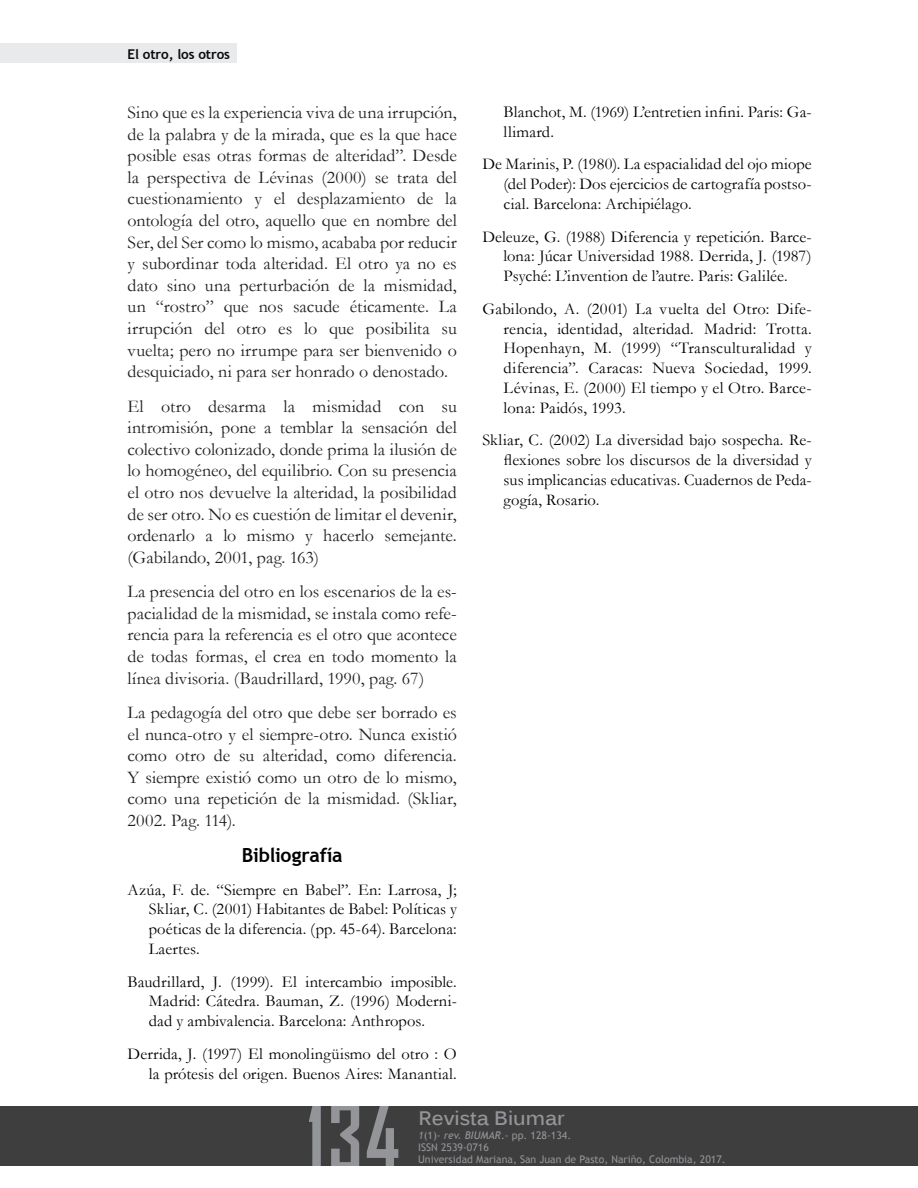
<style>
.page{position:relative;width:918px;height:1188px;background:#fff}
.page>*{position:absolute;margin:0;border:0;box-sizing:border-box;transform-origin:0 0}
.t1{font:700 91.05px "Agency FB";color:#939598;scale:.83 1}
.t2{font:700 19.5px "Kalinga";color:#939598}
.Subtítulos_BIUMAR{font:700 19.5px "Trebuchet MS";letter-spacing:-.015em;color:#000}
.Contenido_BIUMAR{font:18px/21.6px "Garamond";color:#231f20;text-align:justify}
.Referencias_BIUMAR{font:16.5px/19.8px "Garamond";letter-spacing:.005em;color:#000;text-align:justify}
.t3{font:700 13.5px "Trebuchet MS";letter-spacing:-.01em;color:#0b090c}
.t4{font:10.5px/12px "Trebuchet MS";color:#939598}
.s1{font-style:italic}
</style>
<div class="page">
<div style="left:0;top:43px;width:237px;height:20px;background:#e9eaeb"></div>
<div style="left:0;top:1106px;width:918px;height:60px;background:#3e3e3f"></div>
<p class="t3" style="left:128px;top:45px;width:104px">El otro, los otros</p>
<p class="Contenido_BIUMAR" style="left:128px;top:101px;width:331px">Sino que es la experiencia viva de una irrupción, de la palabra y de la mirada, que es la que hace posible esas otras formas de alteridad”. Desde la perspectiva de Lévinas (2000) se trata del cuestionamiento y el desplazamiento de la ontología del otro, aquello que en nombre del Ser, del Ser como lo mismo, acababa por reducir y subordinar toda alteridad. El otro ya no es dato sino una perturbación de la mismidad, un “rostro” que nos sacude éticamente. La irrupción del otro es lo que posibilita su vuelta; pero no irrumpe para ser bienvenido o desquiciado, ni para ser honrado o denostado.</p>
<p class="Contenido_BIUMAR" style="left:128px;top:395px;width:331px">El otro desarma la mismidad con su intromisión, pone a temblar la sensación del colectivo colonizado, donde prima la ilusión de lo homogéneo, del equilibrio. Con su presencia el otro nos devuelve la alteridad, la posibilidad de ser otro. No es cuestión de limitar el devenir, ordenarlo a lo mismo y hacerlo semejante. (Gabilando, 2001, pag. 163)</p>
<p class="Contenido_BIUMAR" style="left:128px;top:580px;width:331px">La presencia del otro en los escenarios de la es&shy;pacialidad de la mismidad, se instala como refe&shy;rencia para la referencia es el otro que acontece de todas formas, el crea en todo momento la línea divisoria. (Baudrillard, 1990, pag. 67)</p>
<p class="Contenido_BIUMAR" style="left:128px;top:701px;width:331px">La pedagogía del otro que debe ser borrado es el nunca-otro y el siempre-otro. Nunca existió como otro de su alteridad, como diferencia.<br>Y siempre existió como un otro de lo mismo, como una repetición de la mismidad. (Skliar, 2002. Pag. 114).</p>
<p class="Subtítulos_BIUMAR" style="left:242px;top:843px;width:102px">Bibliografía</p>
<p class="Referencias_BIUMAR" style="left:149px;top:879px;width:310px;text-indent:-21px">Azúa, F. de. “Siempre en Babel”. En: Larrosa, J; Skliar, C. (2001) Habitantes de Babel: Políticas y poéticas de la diferencia. (pp. 45-64). Barcelona:<br>Laertes.</p>
<p class="Referencias_BIUMAR" style="left:149px;top:971px;width:310px;text-indent:-21px">Baudrillard, J. (1999). El intercambio imposible.<br>Madrid: Cátedra. Bauman, Z. (1996) Moderni&shy;dad y ambivalencia. Barcelona: Anthropos.</p>
<p class="Referencias_BIUMAR" style="left:128px;top:1043px;width:331px;text-align:right">Derrida, J. (1997) El monolingüismo del otro : O la prótesis del origen. Buenos Aires: Manantial.</p>
<p class="Referencias_BIUMAR" style="left:504px;top:102px;width:310px">Blanchot, M. (1969) L’entretien infini. Paris: Ga&shy;llimard.</p>
<p class="Referencias_BIUMAR" style="left:504px;top:154px;width:310px;text-indent:-21px">De Marinis, P. (1980). La espacialidad del ojo miope (del Poder): Dos ejercicios de cartografía postso&shy;cial. Barcelona: Archipiélago.</p>
<p class="Referencias_BIUMAR" style="left:504px;top:226px;width:310px;text-indent:-21px">Deleuze, G. (1988) Diferencia y repetición. Barce&shy;lona: Júcar Universidad 1988. Derrida, J. (1987)<br>Psyché: L’invention de l’autre. Paris: Galilée.</p>
<p class="Referencias_BIUMAR" style="left:504px;top:298px;width:310px;text-indent:-21px">Gabilondo, A. (2001) La vuelta del Otro: Dife&shy;rencia, identidad, alteridad. Madrid: Trotta.<br>Hopenhayn, M. (1999) “Transculturalidad y diferencia”. Caracas: Nueva Sociedad, 1999.<br>Lévinas, E. (2000) El tiempo y el Otro. Barce&shy;lona: Paidós, 1993.</p>
<p class="Referencias_BIUMAR" style="left:504px;top:430px;width:310px;text-indent:-21px">Skliar, C. (2002) La diversidad bajo sospecha. Re&shy;flexiones sobre los discursos de la diversidad y sus implicancias educativas. Cuadernos de Peda&shy;gogía, Rosario.</p>
<h1 class="t1" style="left:307px;top:1080px;width:114px">134</h1>
<p class="t2" style="left:419px;top:1106px;width:148px">Revista Biumar</p>
<p class="t4" style="left:418px;top:1129px;width:309px"><span class="s1">1</span>(1)- <span class="s1">rev. BIUMAR</span>.- pp. 128-134.<br>ISSN 2539-0716<br>Universidad Mariana, San Juan de Pasto, Nariño, Colombia, 2017.</p>
</div>
